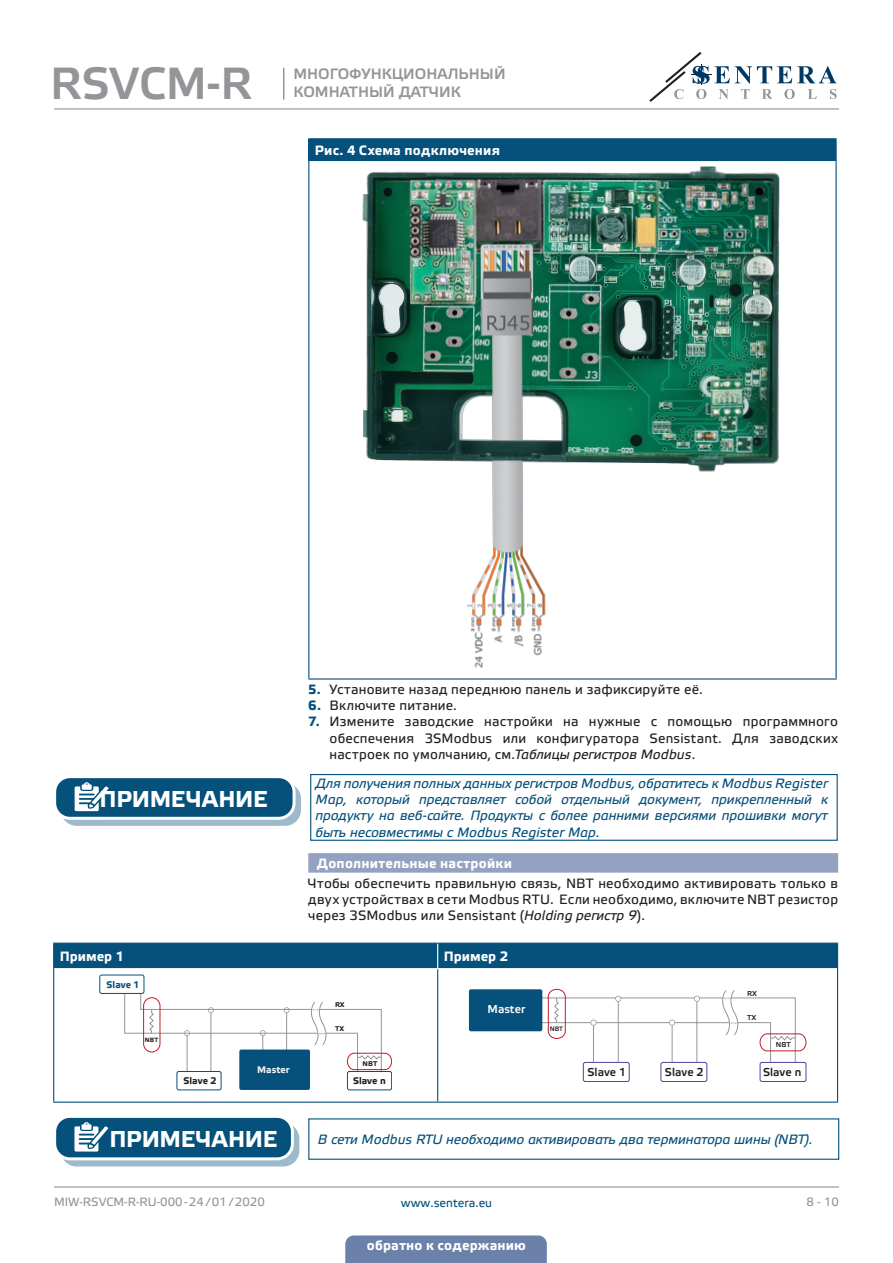
<style>
.page{position:relative;width:893px;height:1263px;background:#fff}
.page>*{position:absolute;margin:0;border:0;box-sizing:border-box;transform-origin:0 0}
.t1{font:45px "Etelka Medium Pro";color:#939598}
.t2{font:700 22.95px "Etelka Text Pro";letter-spacing:-.02em;color:#fff}
.t3{font:15px/18px "Etelka Medium Pro";color:#939598}
.body{font:13.5px/16.2px "Etelka Text Pro";letter-spacing:.015em;color:#231f20;text-align:justify}
.attention{font:italic 13.5px/16.2px "Etelka Text Pro";letter-spacing:-.005em;color:#06517c;text-align:justify}
.Number-roman{font:700 13.5px "Etelka Text Pro";letter-spacing:.015em;color:#fff}
.table_text{font:700 13.5px "Etelka Text Pro";letter-spacing:.015em;color:#fff}
.head-table{font:700 13.5px "Etelka Text Pro";color:#fff}
.t4{font:12px "Etelka Text Pro";color:#939598}
.t5{font:12px "Etelka Text Pro";color:#06517c}
.t6{font:11.4px "Etelka Medium Pro";color:#231f20}
.t7{font:11.4px "Etelka Medium Pro";color:#fff}
.t8{font:700 9.6px "Etelka Text Pro";color:#231f20}
.t9{font:700 9.6px "Etelka Text Pro";color:#f2f3f4}
.t10{font:700 9.6px "Etelka Text Pro";color:#06517c}
.t11{font:7.2px "Etelka Medium Pro";color:#231f20}
.t12{font:700 6.9px "Etelka Text Pro";color:#231f20}
.t13{font:6.45px "Etelka Medium Pro";color:#231f20}
.t14{font:700 6.15px "Etelka Text Pro";color:#231f20}
.s1{font-weight:700;color:#06517c}
.s2{font-style:italic}
</style>
<div class="page">
<hr style="left:54px;top:108px;width:785px;height:1px;background:#939598">
<hr style="left:54px;top:1186px;width:785px;height:1px;background:#939598">
<svg style="left:649px;top:52px;width:188px;height:50px"></svg>
<div style="left:345px;top:1235px;width:202px;height:28px;background:#6c81aa"></div>
<div style="left:308px;top:853px;width:530px;height:20px;background:#94a2c2"></div>
<div style="left:309px;top:139px;width:527px;height:21px;background:#06517c"></div>
<hr style="left:308px;top:138px;width:529px;height:1px;background:#06517c">
<svg style="left:308px;top:139px;width:1px;height:21px"></svg>
<hr style="left:835px;top:139px;width:2px;height:21px;background:#06517c">
<hr style="left:308px;top:160px;width:529px;height:1px;background:#06517c">
<hr style="left:308px;top:161px;width:1px;height:517px;background:#06517c">
<hr style="left:835px;top:161px;width:2px;height:517px;background:#06517c">
<hr style="left:308px;top:678px;width:529px;height:1px;background:#06517c">
<img style="left:362px;top:166px;width:418px;height:502px">
<div style="left:310px;top:774px;width:528px;height:67px;border:1px solid #06517c"></div>
<div style="left:61px;top:783px;width:239px;height:42px;background:#9cbacb;border-radius:15px"></div>
<div style="left:61px;top:783px;width:240px;height:43px;border:1px solid #06517c;border-radius:15px"></div>
<div style="left:55px;top:777px;width:239px;height:41px;background:#06517c;border-radius:15px"></div>
<div style="left:53px;top:775px;width:243px;height:45px;border:3px solid #fff;border-radius:15px"></div>
<svg style="left:75px;top:782px;width:40px;height:37px"></svg>
<hr style="left:53px;top:942px;width:385px;height:2px;background:#06517c">
<hr style="left:438px;top:942px;width:400px;height:2px;background:#06517c">
<hr style="left:53px;top:969px;width:1px;height:132px;background:#06517c">
<hr style="left:437px;top:969px;width:1px;height:132px;background:#06517c">
<hr style="left:837px;top:969px;width:1px;height:132px;background:#06517c">
<hr style="left:53px;top:1101px;width:385px;height:2px;background:#06517c">
<hr style="left:438px;top:1101px;width:400px;height:2px;background:#06517c">
<div style="left:53px;top:943px;width:785px;height:26px;background:#06517c"></div>
<hr style="left:54px;top:968px;width:384px;height:1px;background:#fff">
<hr style="left:438px;top:968px;width:399px;height:1px;background:#fff">
<div style="left:177px;top:1071px;width:44px;height:19px;border:1px solid #06517c;border-radius:2px"></div>
<div style="left:347px;top:1071px;width:45px;height:19px;border:1px solid #06517c;border-radius:2px"></div>
<div style="left:239px;top:1049px;width:71px;height:41px;background:#06517c;border-radius:2px"></div>
<svg style="left:124px;top:979px;width:268px;height:95px"></svg>
<div style="left:100px;top:975px;width:44px;height:18px;background:#fff;border-radius:2px"></div>
<div style="left:99px;top:975px;width:45px;height:19px;border:1px solid #06517c;border-radius:2px"></div>
<div style="left:661px;top:1062px;width:46px;height:20px;border:1px solid #4e439b;border-radius:2px"></div>
<hr style="left:529px;top:1022px;width:200px;height:1px;background:#939598">
<hr style="left:535px;top:997px;width:188px;height:1px;background:#939598">
<div style="left:583px;top:1062px;width:47px;height:20px;border:1px solid #4e439b;border-radius:2px"></div>
<div style="left:760px;top:1062px;width:46px;height:20px;border:1px solid #4e439b;border-radius:2px"></div>
<div style="left:469px;top:989px;width:73px;height:42px;background:#06517c;border-radius:2px"></div>
<svg style="left:548px;top:989px;width:258px;height:74px"></svg>
<div style="left:61px;top:1123px;width:238px;height:43px;background:linear-gradient(to right,#9cbacb,#9dbbcc);border-radius:15px"></div>
<div style="left:61px;top:1123px;width:238px;height:43px;border:1px solid #06517c;border-radius:15px"></div>
<div style="left:55px;top:1116px;width:237px;height:43px;background:#06517c;border-radius:15px"></div>
<div style="left:53px;top:1115px;width:241px;height:45px;border:3px solid #fff;border-radius:15px"></div>
<svg style="left:74px;top:1122px;width:41px;height:37px"></svg>
<div style="left:308px;top:1118px;width:531px;height:42px;border:1px solid #06517c"></div>
<hr style="left:283px;top:68px;width:1px;height:32px;background:#939598">
<h1 class="t1" style="left:50px;top:59px;width:204px">RSVCM-R</h1>
<p class="t3" style="left:293px;top:65px;width:214px">МНОГОФУНКЦИОНАЛЬНЫЙ<br>КОМНАТНЫЙ ДАТЧИК</p>
<p class="table_text" style="left:315px;top:142px;width:187px">Рис. 4 Схема подключения</p>
<p class="t2" style="left:100px;top:786px;width:169px">ПРИМЕЧАНИЕ</p>
<p class="body" style="left:308px;top:682px;width:396px"><span class="s1">5.</span> Установите назад переднюю панель и зафиксируйте её.</p>
<p class="body" style="left:308px;top:698px;width:150px"><span class="s1">6.</span> Включите питание.</p>
<p class="body" style="left:330px;top:714px;width:510px;text-indent:-21px"><span class="s1">7.</span> Измените заводские настройки на нужные с помощью программного обеспечения 3SModbus или конфигуратора Sensistant. Для заводских настроек по умолчанию, см.<span class="s2">Таблицы регистров Modbus</span>.</p>
<p class="attention" style="left:316px;top:776px;width:514px">Для получения полных данных регистров Modbus, обратитесь к Modbus Register Map, который представляет собой отдельный документ, прикрепленный к продукту на веб-сайте. Продукты с более ранними версиями прошивки могут быть несовместимы с Modbus Register Map.</p>
<p class="Number-roman" style="left:317px;top:855px;width:197px">Дополнительные настройки</p>
<p class="body" style="left:308px;top:876px;width:531px">Чтобы обеспечить правильную связь, NBT необходимо активировать только в двух устройствах в сети Modbus RTU. Если необходимо, включите NBT резистор через 3SModbus или Sensistant (<span class="s2">Holding регистр 9</span>).</p>
<p class="head-table" style="left:60px;top:949px;width:66px">Пример 1</p>
<p class="head-table" style="left:444px;top:949px;width:66px">Пример 2</p>
<p class="t12" style="left:335px;top:1001px;width:11px">RX</p>
<p class="t12" style="left:335px;top:1025px;width:11px">ТX</p>
<p class="t12" style="left:363px;top:1060px;width:16px">NBT</p>
<p class="t10" style="left:107px;top:980px;width:35px">Slave 1</p>
<p class="t7" style="left:488px;top:1003px;width:39px">Master</p>
<p class="t14" style="left:145px;top:1036px;width:15px">NBT</p>
<p class="t9" style="left:257px;top:1064px;width:34px">Master</p>
<p class="t8" style="left:184px;top:1075px;width:35px">Slave 2</p>
<p class="t8" style="left:353px;top:1075px;width:34px">Slave n</p>
<p class="t13" style="left:550px;top:1025px;width:15px">NBT</p>
<p class="t6" style="left:588px;top:1066px;width:40px">Slave 1</p>
<p class="t6" style="left:665px;top:1065px;width:40px">Slave 2</p>
<p class="t11" style="left:747px;top:989px;width:11px">RX</p>
<p class="t11" style="left:747px;top:1014px;width:11px">ТX</p>
<p class="t11" style="left:776px;top:1041px;width:16px">NBT</p>
<p class="t6" style="left:763px;top:1065px;width:40px">Slave n</p>
<p class="t2" style="left:109px;top:1126px;width:169px">ПРИМЕЧАНИЕ</p>
<p class="attention" style="left:318px;top:1132px;width:496px">В сети Modbus RTU необходимо активировать два терминатора шины (NBT).</p>
<p class="t4" style="left:54px;top:1195px;width:212px">MIW-RSVCM-R-RU-000 - 24 / 01 / 2020</p>
<p class="t5" style="left:401px;top:1196px;width:93px">www.sentera.eu</p>
<p class="t4" style="left:806px;top:1195px;width:34px">8 - 10</p>
<p class="Number-roman" style="left:367px;top:1238px;width:161px">обратно к содержанию</p>
</div>
